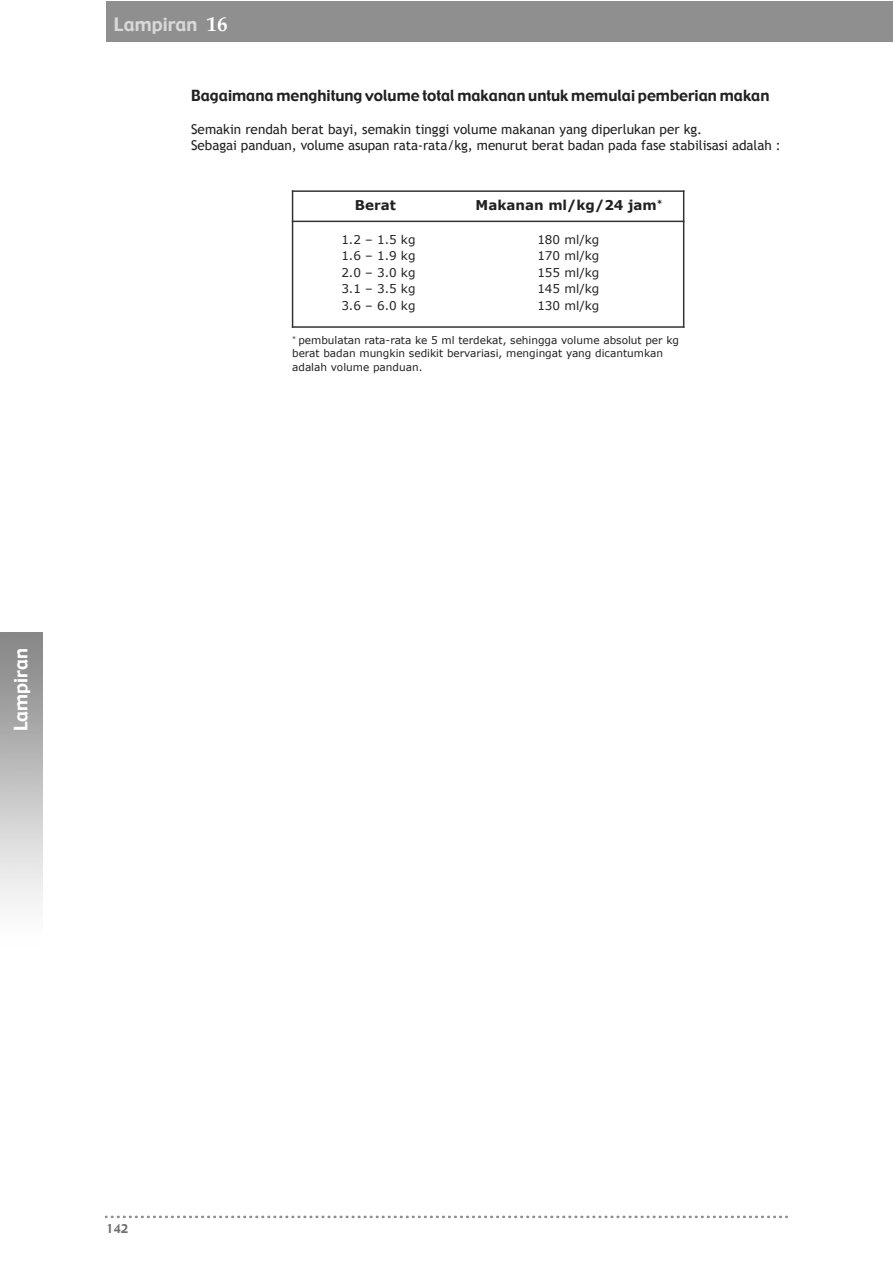
<style>
.page{position:relative;width:893px;height:1263px;background:#fff}
.page>*{position:absolute;margin:0;border:0;box-sizing:border-box;transform-origin:0 0}
.t1{font:18px "Gadget";color:#dad9da}
.t2{font:18px "Gadget";color:#fff}
.t3{font:15px "Gadget";color:#232021}
.t4{font:13.5px/16.5px "Trebuchet MS";letter-spacing:-.005em;color:#232021}
.t5{font:700 13.5px "Verdana";color:#232021}
.t6{font:12px/16.5px "Verdana";color:#232021;text-align:justify}
.t7{font:12px "Gadget";color:#727071}
.t8{font:10.5px/13.5px "Verdana";color:#232021}
.s1{font-family:"Palatino";font-weight:700;font-size:21px;color:#fff}
</style>
<div class="page">
<div style="left:106px;top:1px;width:787px;height:40px;background:#908f90"></div>
<svg style="left:105px;top:1215px;width:683px;height:3px"></svg>
<hr style="left:292px;top:190px;width:1px;height:138px;background:#343332">
<hr style="left:683px;top:190px;width:1px;height:138px;background:#343332">
<hr style="left:292px;top:190px;width:392px;height:2px;background:#343332">
<hr style="left:292px;top:221px;width:392px;height:1px;background:#343332">
<hr style="left:292px;top:326px;width:392px;height:2px;background:#343332">
<h1 class="t1" style="left:114px;top:13px;width:115px">Lampiran <span class="s1">16</span></h1>
<p class="t3" style="left:191px;top:86px;width:580px">Bagaimana menghitung volume total makanan untuk memulai pemberian makan</p>
<p class="t4" style="left:191px;top:121px;width:591px">Semakin rendah berat bayi, semakin tinggi volume makanan yang diperlukan per kg.<br>Sebagai panduan, volume asupan rata-rata/kg, menurut berat badan pada fase stabilisasi adalah :</p>
<p class="t5" style="left:355px;top:196px;width:43px">Berat</p>
<p class="t5" style="left:476px;top:196px;width:189px">Makanan ml/kg/24 jam<sup>*</sup></p>
<p class="t6" style="left:537px;top:231px;width:64px">180 ml/kg 170 ml/kg 155 ml/kg 145 ml/kg 130 ml/kg</p>
<p class="t6" style="left:341px;top:231px;width:76px">1.2 – 1.5 kg 1.6 – 1.9 kg 2.0 – 3.0 kg 3.1 – 3.5 kg 3.6 – 6.0 kg</p>
<p class="t8" style="left:292px;top:333px;width:388px"><sup>*</sup> pembulatan rata-rata ke 5 ml terdekat, sehingga volume absolut per kg berat badan mungkin sedikit bervariasi, mengingat yang dicantumkan adalah volume panduan.</p>
<h1 class="t2" style="left:9px;top:731px;width:85px;rotate:-90deg">Lampiran</h1>
<p class="t7" style="left:106px;top:1221px;width:24px">142</p>
</div>
